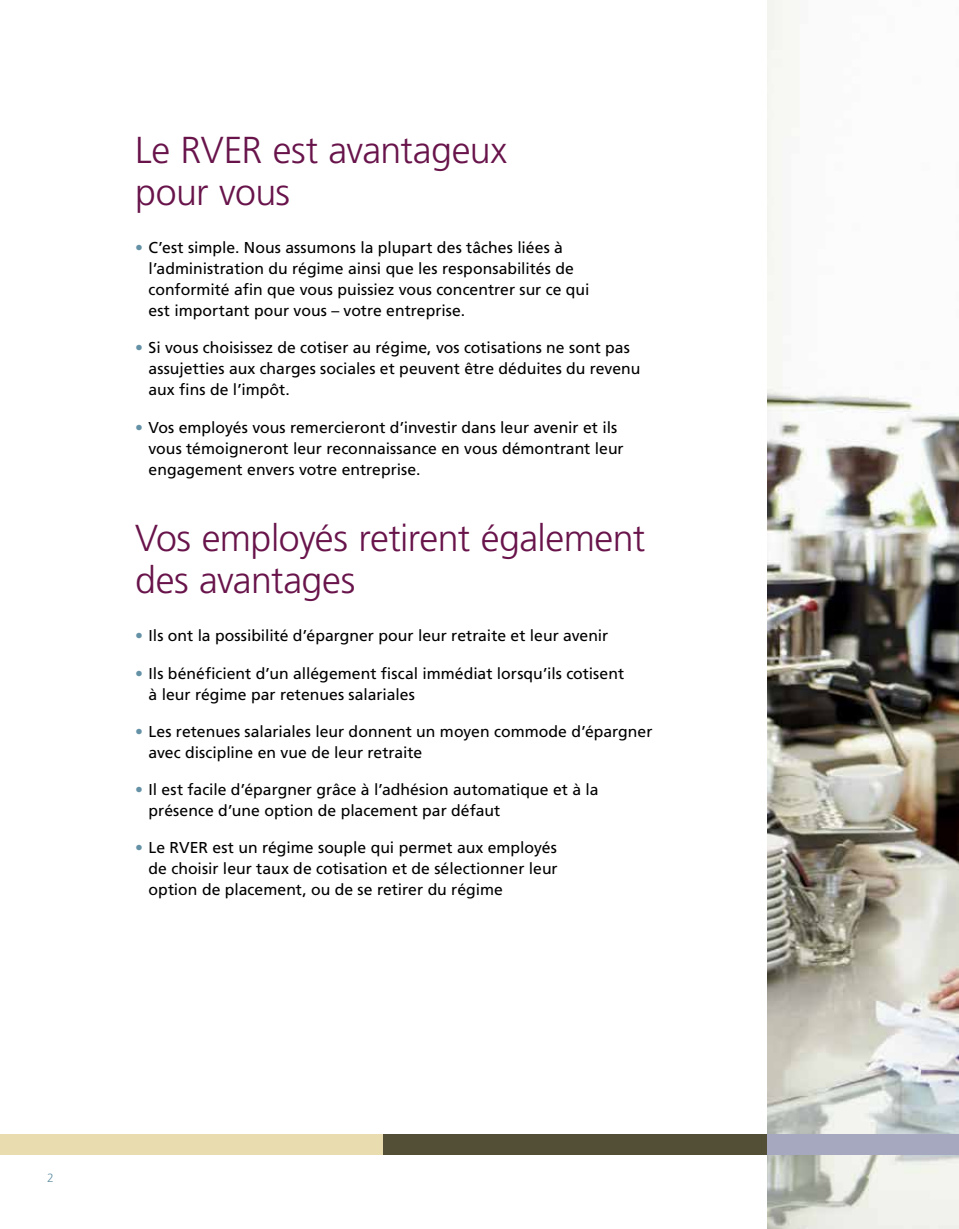
<style>
.page{position:relative;width:959px;height:1229px;background:#fff}
.page>*{position:absolute;margin:0;border:0;box-sizing:border-box;transform-origin:0 0}
.t1{font:300 37.5px/42px "Frutiger LT Std";letter-spacing:-.015em;color:#68144b}
.t2{font:15.75px/21px "Frutiger LT Std";color:#000}
.t3{font:300 12px "Frutiger LT Std";color:#6491a5}
.s1{color:#6491a5}
</style>
<div class="page">
<img style="left:767px;top:0;width:191px;height:1228px">
<div style="left:0;top:1134px;width:383px;height:20px;background:#e9dcae"></div>
<div style="left:383px;top:1134px;width:384px;height:20px;background:#534e36"></div>
<div style="left:767px;top:1134px;width:191px;height:20px;background:#a6a8c0"></div>
<h1 class="t1" style="left:135px;top:130px;width:373px">Le RVER est avantageux pour vous</h1>
<p class="t2" style="left:148px;top:237px;width:442px;text-indent:-13px"><span class="s1">•</span> C’est simple. Nous assumons la plupart des tâches liées à l’administration du régime ainsi que les responsabilités de conformité afin que vous puissiez vous concentrer sur ce qui est important pour vous – votre entreprise.</p>
<p class="t2" style="left:148px;top:337px;width:493px;text-indent:-13px"><span class="s1">•</span> Si vous choisissez de cotiser au régime, vos cotisations ne sont pas assujetties aux charges sociales et peuvent être déduites du revenu aux fins de l’impôt.</p>
<p class="t2" style="left:148px;top:416px;width:476px;text-indent:-13px"><span class="s1">•</span> Vos employés vous remercieront d’investir dans leur avenir et ils vous témoigneront leur reconnaissance en vous démontrant leur engagement envers votre entreprise.</p>
<h1 class="t1" style="left:135px;top:518px;width:511px">Vos employés retirent également des avantages</h1>
<p class="t2" style="left:135px;top:625px;width:475px"><span class="s1">•</span> Ils ont la possibilité d’épargner pour leur retraite et leur avenir</p>
<p class="t2" style="left:148px;top:662px;width:477px;text-indent:-13px"><span class="s1">•</span> Ils bénéficient d’un allégement fiscal immédiat lorsqu’ils cotisent à leur régime par retenues salariales</p>
<p class="t2" style="left:148px;top:721px;width:505px;text-indent:-13px"><span class="s1">•</span> Les retenues salariales leur donnent un moyen commode d’épargner avec discipline en vue de leur retraite</p>
<p class="t2" style="left:148px;top:779px;width:451px;text-indent:-13px"><span class="s1">•</span> Il est facile d’épargner grâce à l’adhésion automatique et à la présence d’une option de placement par défaut</p>
<p class="t2" style="left:148px;top:837px;width:411px;text-align:justify;text-indent:-13px"><span class="s1">•</span> Le RVER est un régime souple qui permet aux employés de choisir leur taux de cotisation et de sélectionner leur option de placement, ou de se retirer du régime</p>
<p class="t3" style="left:47px;top:1170px;width:8px">2</p>
</div>
